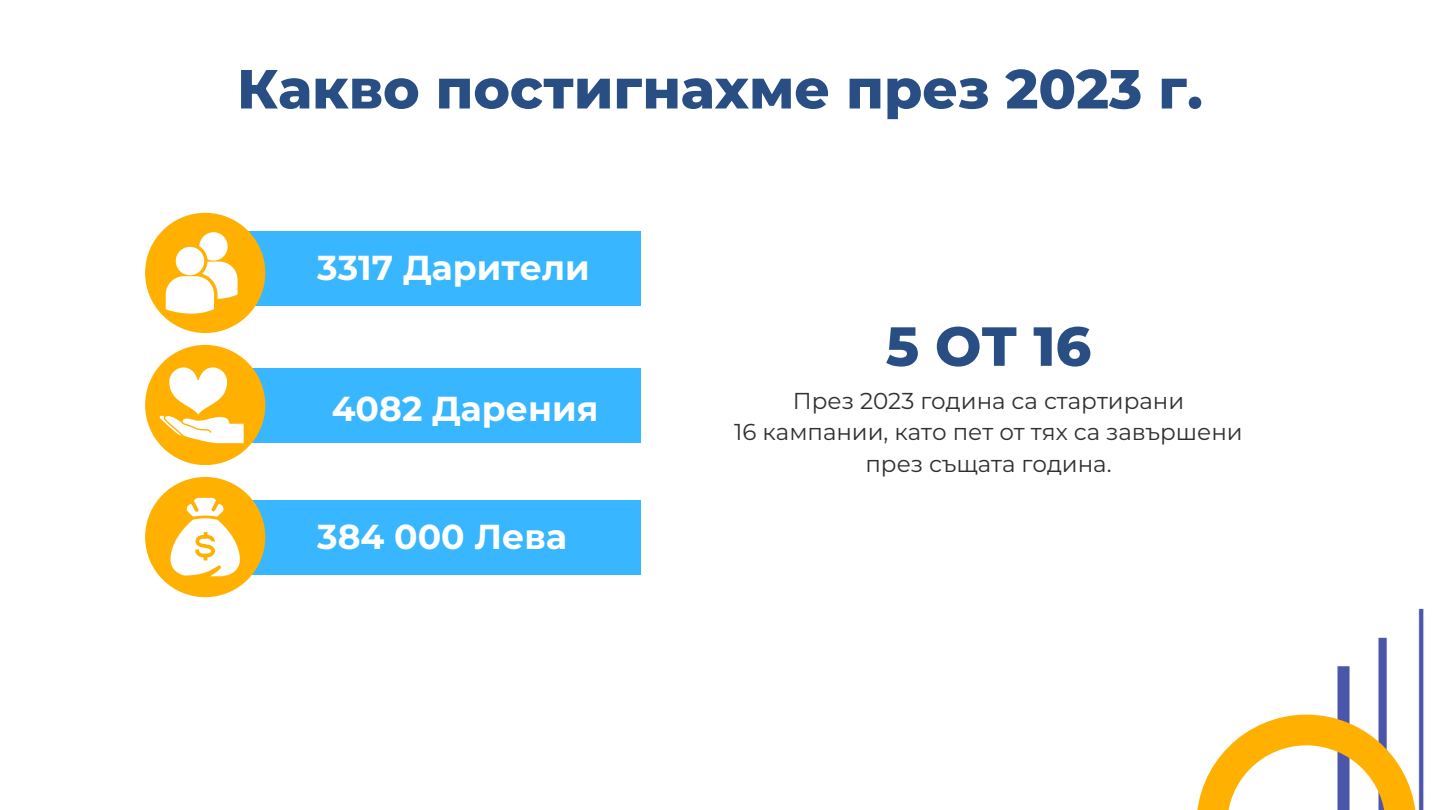
<style>
.page{position:relative;width:1440px;height:810px;background:#fff}
.page>*{position:absolute;margin:0;border:0;box-sizing:border-box;transform-origin:0 0}
.t1{font:800 55px "Montserrat";color:#284e84}
.t2{font:700 34.6px "Montserrat";color:#fff}
.t3{font:23px/31.5px "Montserrat";color:#2f3032;text-align:center}
</style>
<div class="page">
<div style="left:205px;top:231px;width:435px;height:74px;background:#38b6ff"></div>
<div style="left:145px;top:213px;width:120px;height:120px;background:#ffb000;border-radius:50%"></div>
<div style="left:205px;top:500px;width:435px;height:74px;background:#38b6ff"></div>
<div style="left:145px;top:477px;width:120px;height:120px;background:#ffb000;border-radius:50%"></div>
<svg style="left:166px;top:232px;width:72px;height:82px"></svg>
<div style="left:205px;top:368px;width:435px;height:75px;background:#38b6ff"></div>
<div style="left:145px;top:345px;width:120px;height:120px;background:#ffb000;border-radius:50%"></div>
<svg style="left:160px;top:367px;width:84px;height:76px"></svg>
<svg style="left:170px;top:498px;width:70px;height:78px"></svg>
<img style="left:1337px;top:608px;width:87px;height:202px">
<svg style="left:1197px;top:715px;width:219px;height:95px"></svg>
<h3 class="t1" style="left:237px;top:55px;width:967px">Какво постигнахме през 2023 г.</h3>
<p class="t2" style="left:317px;top:246px;width:274px">3317 Дарители</p>
<p class="t2" style="left:332px;top:387px;width:268px">4082 Дарения</p>
<h3 class="t2" style="left:317px;top:516px;width:251px">384 000 Лева</h3>
<h2 class="t1" style="left:886px;top:313px;width:207px">5 ОТ 16</h2>
<h3 class="t3" style="left:793px;top:385px;width:393px">През 2023 година са стартирани</h3>
<p class="t3" style="left:734px;top:416px;width:510px">16 кампании, като пет от тях са завършени през същата година.</p>
</div>
